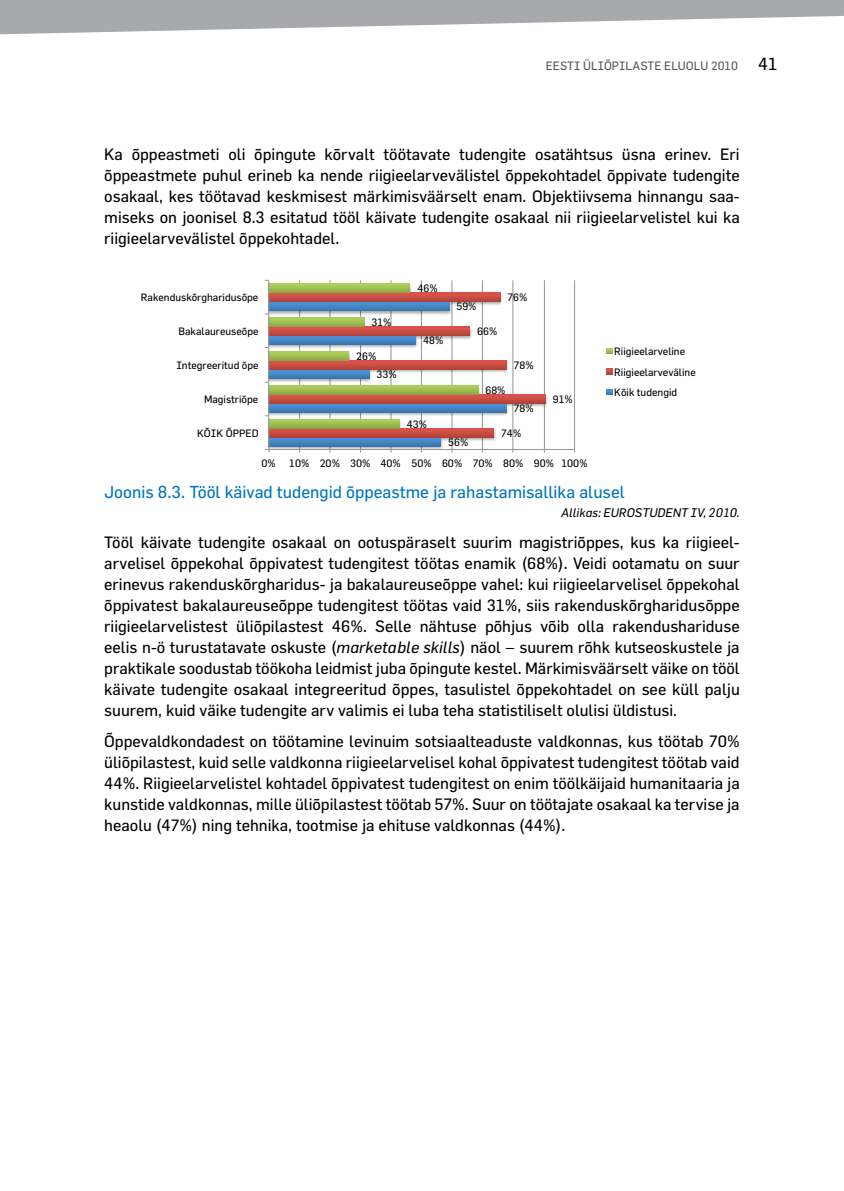
<style>
.page{position:relative;width:844px;height:1191px;background:#fff}
.page>*{position:absolute;margin:0;border:0;box-sizing:border-box;transform-origin:0 0}
.Joonis_pealkiri{font:16.97px "Flama";color:#0075be}
.tekst{font:16.1px/21px "Flama";color:#000;text-align:justify}
.Joonise_allikas{font:italic 12.25px "Flama";color:#000}
.t1{font:11.9px "Flama";color:#58595b}
.t2{font:10.5px/20.5px "Flama";color:#000}
.s1{font-size:17.15px;color:#000}
.s2{font-style:italic}
</style>
<div class="page">
<svg style="left:0;top:0;width:843px;height:34px"></svg>
<hr style="left:360px;top:280px;width:1px;height:169px;background:#989898">
<hr style="left:390px;top:280px;width:1px;height:169px;background:#989898">
<hr style="left:421px;top:280px;width:1px;height:169px;background:#989898">
<hr style="left:451px;top:280px;width:1px;height:169px;background:#989898">
<hr style="left:482px;top:280px;width:1px;height:169px;background:#989898">
<hr style="left:512px;top:280px;width:1px;height:169px;background:#989898">
<hr style="left:543px;top:280px;width:2px;height:169px;background:#989898">
<hr style="left:574px;top:280px;width:1px;height:169px;background:#989898">
<img style="left:269px;top:444px;width:174px;height:5px">
<img style="left:269px;top:410px;width:239px;height:9px">
<img style="left:269px;top:377px;width:102px;height:5px">
<img style="left:269px;top:342px;width:149px;height:10px">
<img style="left:269px;top:309px;width:184px;height:9px">
<img style="left:441px;top:424px;width:55px;height:20px">
<img style="left:506px;top:390px;width:41px;height:20px">
<img style="left:369px;top:357px;width:139px;height:20px">
<img style="left:390px;top:323px;width:82px;height:19px">
<img style="left:415px;top:290px;width:87px;height:19px">
<img style="left:269px;top:416px;width:135px;height:12px">
<img style="left:269px;top:382px;width:213px;height:12px">
<img style="left:269px;top:347px;width:85px;height:13px">
<img style="left:269px;top:314px;width:100px;height:12px">
<img style="left:269px;top:280px;width:146px;height:13px">
<svg style="left:269px;top:437px;width:172px;height:9px;background:#4f7db3"></svg>
<svg style="left:269px;top:403px;width:237px;height:9px;background:#4f7db3"></svg>
<svg style="left:269px;top:369px;width:100px;height:9px"></svg>
<svg style="left:269px;top:335px;width:146px;height:9px"></svg>
<svg style="left:269px;top:302px;width:180px;height:9px;background:#4385c3"></svg>
<svg style="left:269px;top:428px;width:225px;height:9px;background:#c45143"></svg>
<svg style="left:269px;top:394px;width:276px;height:9px;background:#c35443"></svg>
<svg style="left:269px;top:360px;width:237px;height:9px;background:#c75043"></svg>
<svg style="left:269px;top:326px;width:200px;height:9px;background:#c65143"></svg>
<svg style="left:269px;top:293px;width:231px;height:9px;background:#c74b42"></svg>
<svg style="left:269px;top:419px;width:130px;height:9px"></svg>
<svg style="left:269px;top:385px;width:209px;height:9px;background:#9fbe52"></svg>
<svg style="left:269px;top:351px;width:80px;height:9px"></svg>
<svg style="left:269px;top:317px;width:95px;height:9px"></svg>
<svg style="left:269px;top:284px;width:140px;height:9px"></svg>
<hr style="left:268px;top:449px;width:306px;height:1px;background:#989898">
<hr style="left:268px;top:280px;width:1px;height:169px;background:#989898">
<svg style="left:606px;top:348px;width:6px;height:6px"></svg>
<svg style="left:606px;top:369px;width:6px;height:5px"></svg>
<svg style="left:606px;top:389px;width:6px;height:6px"></svg>
<p class="t1" style="left:545px;top:59px;width:233px">EESTI ÜLIÕPILASTE ELUOLU 2010 <span class="s1">41</span></p>
<p class="tekst" style="left:104px;top:144px;width:637px">Ka õppeastmeti oli õpingute kõrvalt töötavate tudengite osatähtsus üsna erinev. Eri õppeastmete puhul erineb ka nende riigieelarvevälistel õppekohtadel õppivate tudengite osakaal, kes töötavad keskmisest märkimisväärselt enam. Objektiivsema hinnangu saa&shy;miseks on joonisel 8.3 esitatud tööl käivate tudengite osakaal nii riigieelarvelistel kui ka riigieelarvevälistel õppekohtadel.</p>
<p class="t2" style="left:141px;top:287px;width:119px">Rakenduskõrgharidusõpe</p>
<p class="t2" style="left:417px;top:278px;width:22px">46%</p>
<p class="t2" style="left:456px;top:296px;width:22px">59%</p>
<p class="t2" style="left:507px;top:287px;width:21px">76%</p>
<p class="t2" style="left:178px;top:321px;width:82px">Bakalaureuseõpe</p>
<p class="t2" style="left:371px;top:312px;width:22px">31%</p>
<p class="t2" style="left:423px;top:330px;width:22px">48%</p>
<p class="t2" style="left:477px;top:321px;width:22px">66%</p>
<p class="t2" style="left:176px;top:355px;width:84px">Integreeritud õpe</p>
<p class="t2" style="left:356px;top:346px;width:22px">26%</p>
<p class="t2" style="left:376px;top:364px;width:22px">33%</p>
<p class="t2" style="left:514px;top:355px;width:21px">78%</p>
<p class="t2" style="left:204px;top:389px;width:56px">Magistriõpe</p>
<p class="t2" style="left:485px;top:380px;width:22px">68%</p>
<p class="t2" style="left:514px;top:398px;width:21px">78%</p>
<p class="t2" style="left:552px;top:389px;width:22px">91%</p>
<p class="t2" style="left:197px;top:422px;width:63px">KÕIK ÕPPED</p>
<p class="t2" style="left:407px;top:413px;width:22px">43%</p>
<p class="t2" style="left:448px;top:431px;width:22px">56%</p>
<p class="t2" style="left:501px;top:422px;width:22px">74%</p>
<p class="t2" style="left:261px;top:452px;width:16px">0%</p>
<p class="t2" style="left:289px;top:452px;width:300px">10% 20% 30% 40% 50% 60% 70% 80% 90% 100%</p>
<p class="t2" style="left:614px;top:341px;width:83px">Riigieelarveline<br>Riigieelarveväline<br>Kõik tudengid</p>
<p class="Joonis_pealkiri" style="left:104px;top:481px;width:522px">Joonis 8.3. Tööl käivad tudengid õppeastme ja rahastamisallika alusel</p>
<p class="Joonise_allikas" style="left:561px;top:505px;width:180px">Allikas: EUROSTUDENT IV, 2010.</p>
<p class="tekst" style="left:104px;top:531px;width:637px">Tööl käivate tudengite osakaal on ootuspäraselt suurim magistriõppes, kus ka riigieel&shy;arvelisel õppekohal õppivatest tudengitest töötas enamik (68%). Veidi ootamatu on suur erinevus rakenduskõrgharidus- ja bakalaureuseõppe vahel: kui riigieelarvelisel õppekohal õppivatest bakalaureuseõppe tudengitest töötas vaid 31%, siis rakenduskõrgharidusõppe riigieelarvelistest üliõpilastest 46%. Selle nähtuse põhjus võib olla rakendushariduse eelis n-ö turustatavate oskuste (<span class="s2">marketable skills</span>) näol – suurem rõhk kutseoskustele ja praktikale soodustab töökoha leidmist juba õpingute kestel. Märkimisväärselt väike on tööl käivate tudengite osakaal integreeritud õppes, tasulistel õppekohtadel on see küll palju suurem, kuid väike tudengite arv valimis ei luba teha statistiliselt olulisi üldistusi.</p>
<p class="tekst" style="left:104px;top:730px;width:637px">Õppevaldkondadest on töötamine levinuim sotsiaalteaduste valdkonnas, kus töötab 70% üliõpilastest, kuid selle valdkonna riigieelarvelisel kohal õppivatest tudengitest töötab vaid 44%. Riigieelarvelistel kohtadel õppivatest tudengitest on enim töölkäijaid humanitaaria ja kunstide valdkonnas, mille üliõpilastest töötab 57%. Suur on töötajate osakaal ka tervise ja heaolu (47%) ning tehnika, tootmise ja ehituse valdkonnas (44%).</p>
</div>
